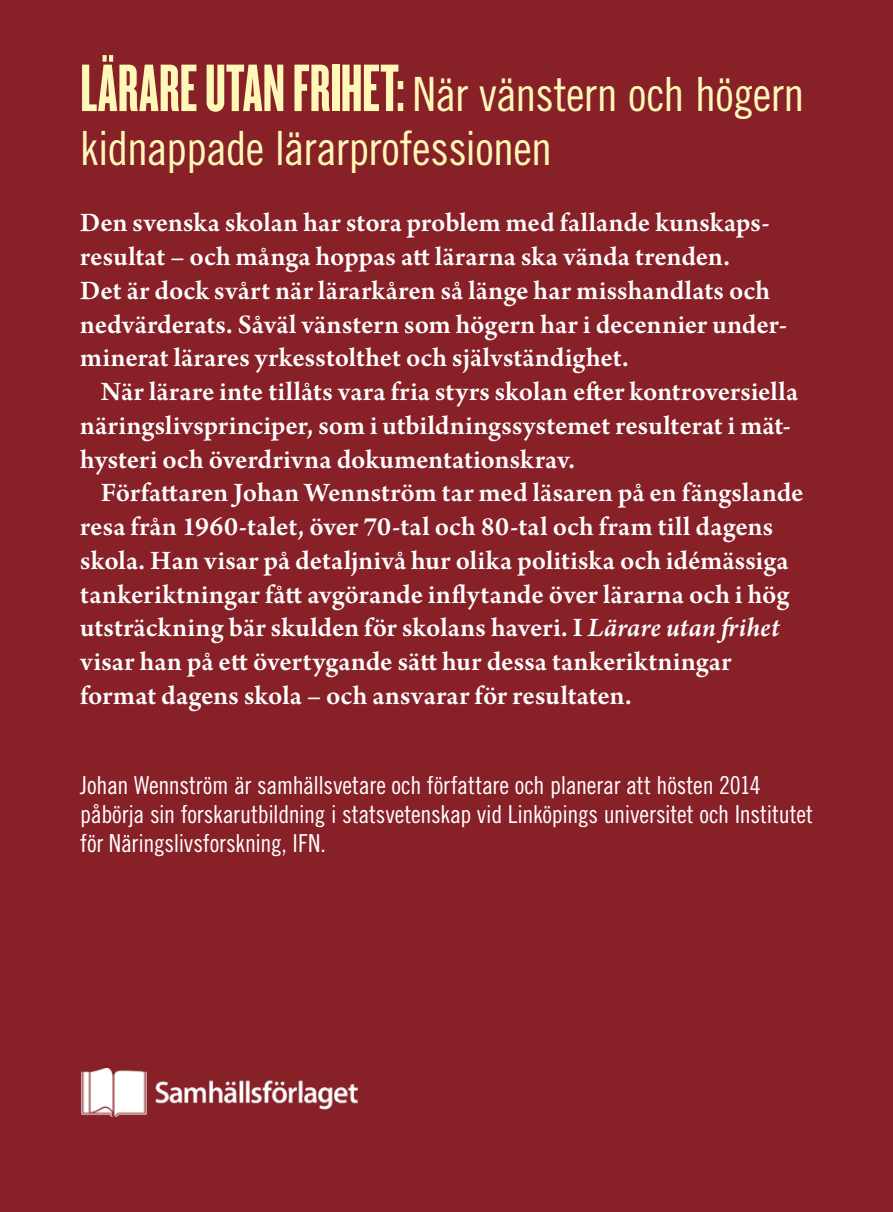
<style>
.page{position:relative;width:893px;height:1212px;background:#882027}
.page>*{position:absolute;margin:0;border:0;box-sizing:border-box;transform-origin:0 0}
.t1{font:47.25px/54px "Trade Gothic Cond Eighteen";letter-spacing:-.015em;color:#fff8b9}
.t2{font:600 28.12px "Arno Pro";letter-spacing:.005em;color:#fff}
.t3{font:24.75px/29.2px "Trade Gothic Cond Eighteen";letter-spacing:-.01em;color:#fff}
.s1{font-family:"Knockout HTF67 Full Bantamwt";font-size:69.75px}
.s2{font-style:italic}
</style>
<div class="page">
<img style="left:81px;top:1069px;width:277px;height:47px">
<p class="t1" style="left:80px;top:67px;width:726px"><span class="s1">LÄRARE UTAN FRIHET:</span> När vänstern och högern kidnappade lärarprofessionen</p>
<p class="t2" style="left:80px;top:207px;width:691px">Den svenska skolan har stora problem med fallande kunskaps-</p>
<p class="t2" style="left:80px;top:240px;width:651px">resultat – och många hoppas att lärarna ska vända trenden.</p>
<p class="t2" style="left:80px;top:274px;width:691px">Det är dock svårt när lärarkåren så länge har misshandlats och</p>
<p class="t2" style="left:80px;top:308px;width:709px">nedvärderats. Såväl vänstern som högern har i decennier under-</p>
<p class="t2" style="left:80px;top:342px;width:550px">minerat lärares yrkesstolthet och självständighet.</p>
<p class="t2" style="left:101px;top:375px;width:699px">När lärare inte tillåts vara fria styrs skolan efter kontroversiella</p>
<p class="t2" style="left:80px;top:409px;width:712px">näringslivsprinciper, som i utbildningssystemet resulterat i mät-</p>
<p class="t2" style="left:80px;top:443px;width:496px">hysteri och överdrivna dokumentationskrav.</p>
<p class="t2" style="left:101px;top:477px;width:704px">Författaren Johan Wennström tar med läsaren på en fängslande</p>
<p class="t2" style="left:80px;top:510px;width:694px">resa från 1960-talet, över 70-tal och 80-tal och fram till dagens</p>
<p class="t2" style="left:80px;top:544px;width:710px">skola. Han visar på detaljnivå hur olika politiska och idémässiga</p>
<p class="t2" style="left:80px;top:578px;width:711px">tankeriktningar fått avgörande inflytande över lärarna och i hög</p>
<p class="t2" style="left:80px;top:612px;width:701px">utsträckning bär skulden för skolans haveri. I <span class="s2">Lärare utan frihet</span></p>
<p class="t2" style="left:80px;top:645px;width:653px">visar han på ett övertygande sätt hur dessa tankeriktningar</p>
<p class="t2" style="left:80px;top:679px;width:553px">format dagens skola – och ansvarar för resultaten.</p>
<p class="t3" style="left:80px;top:770px;width:734px">Johan Wennström är samhällsvetare och författare och planerar att hösten 2014 påbörja sin forskarutbildning i statsvetenskap vid Linköpings universitet och Institutet för Näringslivsforskning, IFN.</p>
</div>
